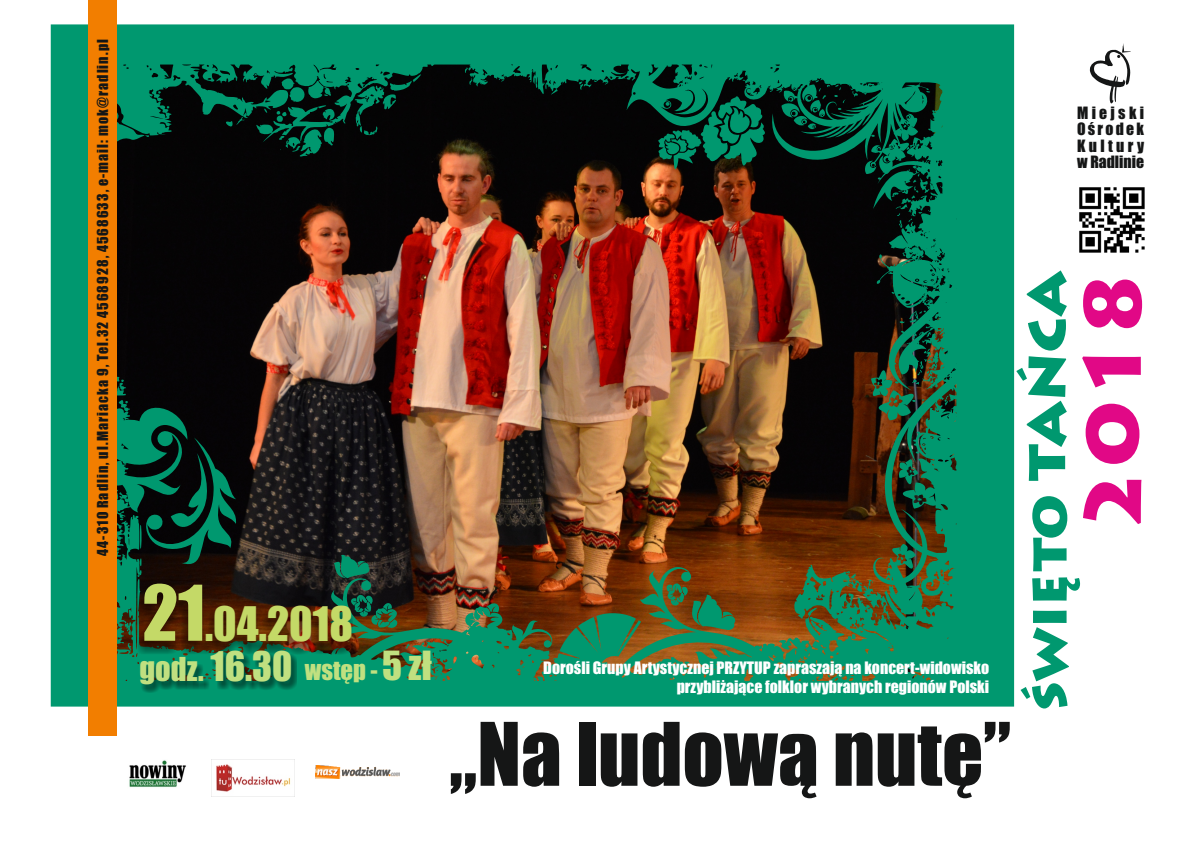
<style>
.page{position:relative;width:1191px;height:842px;background:#fff}
.page>*{position:absolute;margin:0;border:0;box-sizing:border-box;transform-origin:0 0}
.t1{font:80.8px "Impact";color:#151616}
.t2{font:900 79.5px "Lithos Pro";color:#e10886}
.t3{font:900 55.5px "Lithos Pro";color:#00986f}
.t4{font:44px "Impact";color:#c4d967}
.t5{font:24.8px "Impact";color:#c0e080}
.t6{font:15.8px/19.3px "Impact";color:#fff;text-align:right}
.t7{font:15.7px/16.4px "Impact";letter-spacing:.145em;color:#151616;text-align:justify}
.t8{font:14px "Impact";letter-spacing:.08em;color:#151616}
.s1{font-size:70.9px}
.s2{font-size:30.5px}
.s3{font-size:37.8px}
.s4{font-size:37.1px}
.s5{font-size:60.4px}
</style>
<div class="page">
<svg style="left:1089px;top:43px;width:41px;height:61px"></svg>
<img style="left:1079px;top:187px;width:66px;height:66px">
<img style="left:212px;top:759px;width:83px;height:37px">
<img style="left:129px;top:760px;width:57px;height:27px">
<img style="left:316px;top:765px;width:84px;height:13px">
<img style="left:51px;top:24px;width:963px;height:683px">
<div style="left:137px;top:588px;width:216px;height:67px;background:#151616;opacity:.49"></div>
<div style="left:141px;top:654px;width:156px;height:39px;background:#151616;opacity:.49"></div>
<div style="left:88px;top:0;width:29px;height:736px;background:#f27e00"></div>
<p class="t8" style="left:97px;top:556px;width:518px;rotate:-90deg">44-310 Radlin, ul.Mariacka 9, Tel.32 4568928, 4568633, e-mail: mok@radlin.pl</p>
<p class="t7" style="left:1077px;top:105px;width:68px">Miejski Ośrodek Kultury w Radlinie</p>
<h3 class="t4" style="left:142px;top:606px;width:212px"><span class="s1">21</span>.04.2018</h3>
<h3 class="t5" style="left:139px;top:660px;width:294px"><span class="s2">godz.</span> <span class="s3">16.30</span> wstęp - <span class="s4">5 zł</span></h3>
<p class="t6" style="left:543px;top:658px;width:447px">Dorośli Grupy Artystycznej PRZYTUP zapraszają na koncert-widowisko przybliżające folklor wybranych regionów Polski</p>
<h3 class="t3" style="left:1026px;top:710px;width:441px;rotate:-90deg">święto <span class="s5">tańca</span></h3>
<h2 class="t2" style="left:1083px;top:531px;width:261px;rotate:-90deg">2018</h2>
<h1 class="t1" style="left:449px;top:722px;width:563px">„Na ludową nutę”</h1>
</div>
